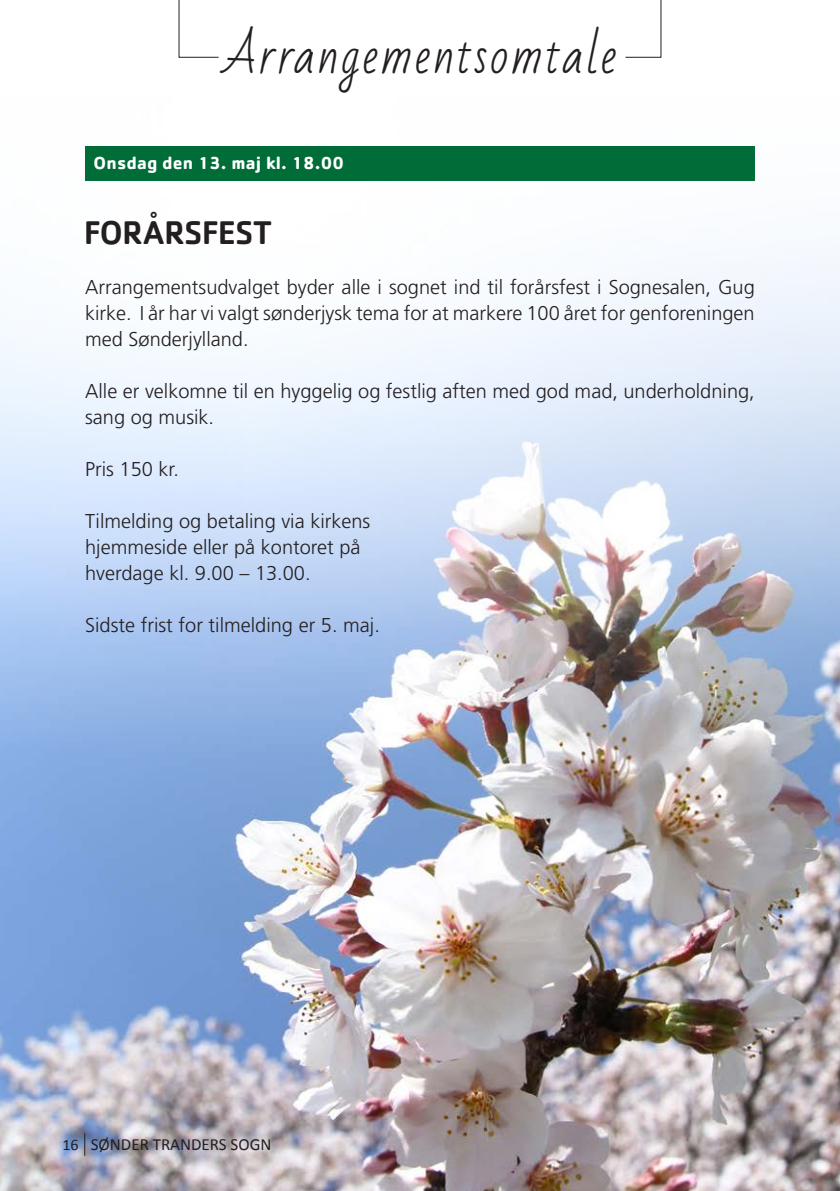
<style>
.page{position:relative;width:840px;height:1191px;background:#fff}
.page>*{position:absolute;margin:0;border:0;box-sizing:border-box;transform-origin:0 0}
.t1{font:48px "Bad Script";letter-spacing:.04em;color:#231f20}
.t2{font:500 34px "Cachet";letter-spacing:-.03em;color:#231f20}
.t3{font:300 20px/26px "Frutiger";color:#231f20;text-align:justify}
.t4{font:700 18px "Cachet";letter-spacing:.01em;color:#fff}
.t5{font:17px "Calibri";color:#231f20}
.t6{font:16px "Calibri";color:#231f20}
</style>
<div class="page">
<img style="left:0;top:0;width:839px;height:1191px">
<svg style="left:84px;top:1133px;width:1px;height:22px"></svg>
<svg style="left:178px;top:0;width:483px;height:58px"></svg>
<div style="left:85px;top:146px;width:669px;height:34px;background:#006c38"></div>
<p class="t1" style="left:223px;top:28px;width:394px">Arrangementsomtale</p>
<p class="t4" style="left:94px;top:151px;width:251px">Onsdag den 13. maj kl. 18.00</p>
<p class="t2" style="left:84px;top:212px;width:190px">FORÅRSFEST</p>
<p class="t3" style="left:85px;top:274px;width:670px">Arrangementsudvalget byder alle i sognet ind til forårsfest i Sognesalen, Gug kirke. I år har vi valgt sønderjysk tema for at markere 100 året for genforeningen med Sønderjylland.</p>
<p class="t3" style="left:85px;top:378px;width:670px">Alle er velkomne til en hyggelig og festlig aften med god mad, underholdning, sang og musik.</p>
<p class="t3" style="left:85px;top:456px;width:95px">Pris 150 kr.</p>
<p class="t3" style="left:85px;top:508px;width:286px">Tilmelding og betaling via kirkens</p>
<p class="t3" style="left:85px;top:534px;width:277px">hjemmeside eller på kontoret på</p>
<p class="t3" style="left:85px;top:560px;width:227px">hverdage kl. 9.00 – 13.00.</p>
<p class="t3" style="left:85px;top:612px;width:296px">Sidste frist for tilmelding er 5. maj.</p>
<p class="t6" style="left:63px;top:1134px;width:18px">16</p>
<p class="t5" style="left:91px;top:1133px;width:182px">SØNDER TRANDERS SOGN</p>
</div>
